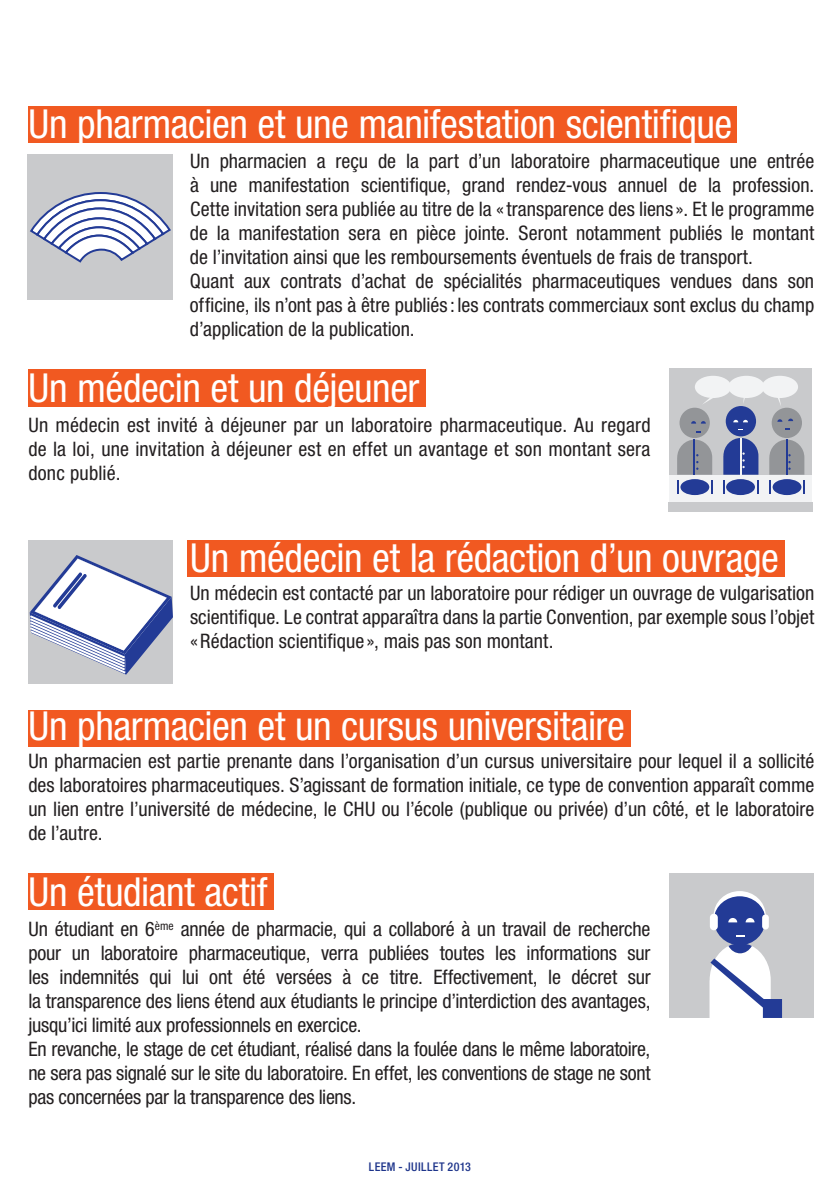
<style>
.page{position:relative;width:840px;height:1191px;background:#fff}
.page>*{position:absolute;margin:0;border:0;box-sizing:border-box;transform-origin:0 0}
.t1{font:condensed 40px "Helvetica Neue LT Std";letter-spacing:-.01em;color:#fff}
.t2{font:condensed 20px/24px "Helvetica Neue LT Std";letter-spacing:-.005em;color:#231f20;text-align:justify}
.t3{font:500 condensed 12px "Helvetica Neue LT Std";letter-spacing:.03em;color:#1e358b}
</style>
<div class="page">
<div style="left:187px;top:540px;width:596px;height:37px;background:#f15921"></div>
<div style="left:28px;top:873px;width:245px;height:36px;background:#f15921"></div>
<div style="left:28px;top:710px;width:602px;height:36px;background:#f15921"></div>
<div style="left:28px;top:369px;width:397px;height:37px;background:#f15921"></div>
<div style="left:28px;top:107px;width:708px;height:36px;background:#f15921"></div>
<div style="left:28px;top:540px;width:145px;height:143px;background:#c9cacc"></div>
<svg style="left:29px;top:555px;width:144px;height:120px"></svg>
<div style="left:669px;top:369px;width:142px;height:143px;background:#c9cacc"></div>
<div style="left:725px;top:406px;width:30px;height:30px;background:#233b96;border-radius:50%"></div>
<div style="left:669px;top:475px;width:142px;height:27px;background:#f2f3f4"></div>
<div style="left:667px;top:502px;width:144px;height:10px;background:#c9cacc"></div>
<div style="left:771px;top:408px;width:30px;height:30px;background:#939598;border-radius:50%"></div>
<div style="left:679px;top:408px;width:30px;height:30px;background:#939598;border-radius:50%"></div>
<svg style="left:677px;top:439px;width:35px;height:55px"></svg>
<svg style="left:723px;top:438px;width:35px;height:56px"></svg>
<svg style="left:769px;top:439px;width:35px;height:55px"></svg>
<svg style="left:733px;top:420px;width:14px;height:2px"></svg>
<svg style="left:691px;top:421px;width:14px;height:2px"></svg>
<svg style="left:777px;top:418px;width:15px;height:4px"></svg>
<div style="left:694px;top:376px;width:36px;height:22px;background:#f2f3f4;border-radius:50%"></div>
<svg style="left:701px;top:395px;width:12px;height:9px"></svg>
<div style="left:727px;top:376px;width:37px;height:22px;background:#f2f3f4;border-radius:50%"></div>
<div style="left:761px;top:376px;width:36px;height:22px;background:#f2f3f4;border-radius:50%"></div>
<div style="left:668px;top:873px;width:145px;height:144px;background:#c9cacc"></div>
<div style="left:713px;top:893px;width:52px;height:52px;background:#233b96;border-radius:50%"></div>
<svg style="left:709px;top:943px;width:72px;height:75px"></svg>
<div style="left:761px;top:914px;width:7px;height:15px;background:#fff;border-radius:3px"></div>
<div style="left:709px;top:913px;width:8px;height:17px;background:#fff;border-radius:4px"></div>
<svg style="left:713px;top:891px;width:52px;height:31px"></svg>
<div style="left:28px;top:155px;width:145px;height:145px;background:#c9cacc"></div>
<svg style="left:30px;top:192px;width:141px;height:71px"></svg>
<h1 class="t1" style="left:28px;top:101px;width:705px">Un pharmacien et une manifestation scientifique</h1>
<p class="t2" style="left:190px;top:149px;width:625px;text-align:left">Un pharmacien a reçu de la part d’un laboratoire pharmaceutique une entrée à une manifestation scientifique, grand rendez-vous annuel de la profession.<br>Cette invitation sera publiée au titre de la «transparence des liens ». Et le programme de la manifestation sera en pièce jointe. Seront notamment publiés le montant de l’invitation ainsi que les remboursements éventuels de frais de transport.<br>Quant aux contrats d’achat de spécialités pharmaceutiques vendues dans son officine, ils n’ont pas à être publiés : les contrats commerciaux sont exclus du champ d’application de la publication.</p>
<h1 class="t1" style="left:28px;top:365px;width:392px">Un médecin et un déjeuner</h1>
<p class="t2" style="left:28px;top:413px;width:623px">Un médecin est invité à déjeuner par un laboratoire pharmaceutique. Au regard de la loi, une invitation à déjeuner est en effet un avantage et son montant sera donc publié.</p>
<h1 class="t1" style="left:190px;top:535px;width:590px">Un médecin et la rédaction d’un ouvrage</h1>
<p class="t2" style="left:190px;top:581px;width:625px">Un médecin est contacté par un laboratoire pour rédiger un ouvrage de vulgarisation scientifique. Le contrat apparaîtra dans la partie Convention, par exemple sous l’objet « Rédaction scientifique », mais pas son montant.</p>
<h1 class="t1" style="left:28px;top:703px;width:597px">Un pharmacien et un cursus universitaire</h1>
<p class="t2" style="left:28px;top:749px;width:787px">Un pharmacien est partie prenante dans l’organisation d’un cursus universitaire pour lequel il a sollicité des laboratoires pharmaceutiques. S’agissant de formation initiale, ce type de convention apparaît comme un lien entre l’université de médecine, le CHU ou l’école (publique ou privée) d’un côté, et le laboratoire de l’autre.</p>
<h1 class="t1" style="left:28px;top:869px;width:240px">Un étudiant actif</h1>
<p class="t2" style="left:28px;top:917px;width:623px;text-align:left">Un étudiant en 6<sup>ème</sup> année de pharmacie, qui a collaboré à un travail de recherche pour un laboratoire pharmaceutique, verra publiées toutes les informations sur les indemnités qui lui ont été versées à ce titre. Effectivement, le décret sur la transparence des liens étend aux étudiants le principe d’interdiction des avantages, jusqu’ici limité aux professionnels en exercice.<br>En revanche, le stage de cet étudiant, réalisé dans la foulée dans le même laboratoire, ne sera pas signalé sur le site du laboratoire. En effet, les conventions de stage ne sont pas concernées par la transparence des liens.</p>
<p class="t3" style="left:369px;top:1159px;width:14px">LEEM</p>
<p class="t3" style="left:398px;top:1159px;width:74px">- juillet 2013</p>
</div>
